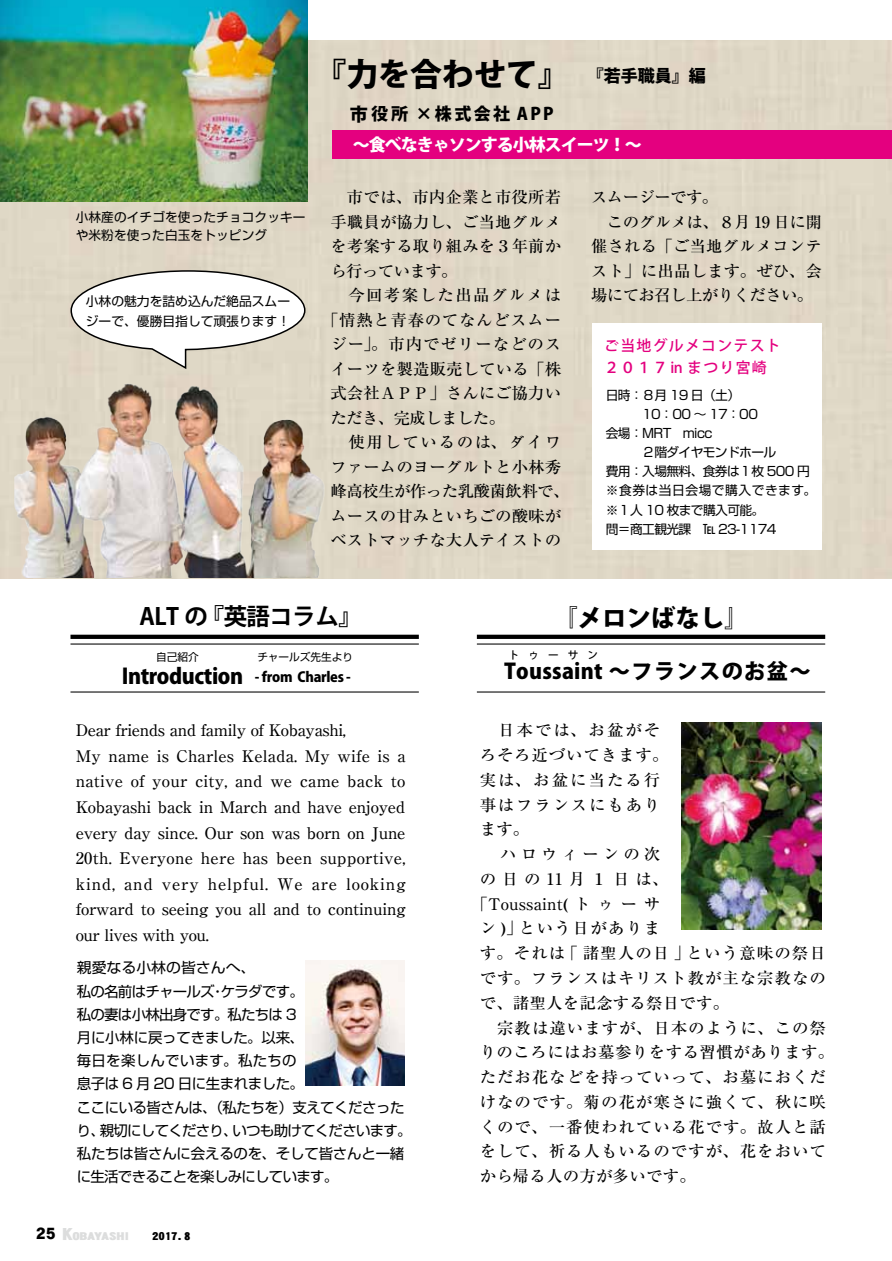
<style>
.page{position:relative;width:892px;height:1261px;background:#fff}
.page>*{position:absolute;margin:0;border:0;box-sizing:border-box;transform-origin:0 0}
.t1{font:800 31.95px "Koz Go Pro";color:#000}
.t2{font:800 24.45px "Koz Go Pro";color:#000}
.t3{font:700 23.4px "Koz Go Pro";letter-spacing:-.02em;color:#000}
.t4{font:800 21.3px "Koz Go Pro";letter-spacing:.01em;color:#000}
.t5{font:800 16.95px "Koz Go Pro";letter-spacing:-.06em;color:#fff}
.t6{font:800 16.95px "Koz Go Pro";letter-spacing:.14em;color:#000}
.t7{font:500 16.05px/25.5px "Ryumin Pro";letter-spacing:-.015em;color:#000}
.t8{font:500 16.05px/24.5px "Ryumin Pro";letter-spacing:.01em;color:#000;text-align:justify}
.t9{font:500 16.05px/24.5px "Ryumin Pro";letter-spacing:-.035em;color:#000}
.t10{font:500 16.05px "Ryumin Pro";letter-spacing:.06em;color:#000}
.t11{font:500 16.05px "Ryumin Pro";letter-spacing:.055em;color:#000}
.t12{font:500 16.05px "Ryumin Pro";letter-spacing:.085em;color:#000}
.t13{font:500 16.05px "Ryumin Pro";letter-spacing:.12em;color:#000}
.t14{font:500 16.05px "Ryumin Pro";letter-spacing:.065em;color:#000}
.t15{font:500 16.05px "Ryumin Pro";letter-spacing:.04em;color:#000}
.t16{font:500 16.05px "Ryumin Pro";letter-spacing:.095em;color:#000}
.t17{font:500 16.05px "Ryumin Pro";letter-spacing:-.04em;color:#000}
.t18{font:500 16.05px "Ryumin Pro";letter-spacing:.05em;color:#000}
.t19{font:500 16.05px "Ryumin Pro";letter-spacing:.105em;color:#000}
.t20{font:500 16.05px "Ryumin Pro";letter-spacing:.35em;color:#000}
.t21{font:500 16.05px "Ryumin Pro";letter-spacing:.245em;color:#000}
.t22{font:500 14.85px/21.3px "Koz Go Pro";letter-spacing:.085em;color:#e4007f}
.t23{font:14.4px/23.2px "Shin Go Pro";letter-spacing:-.035em;color:#000}
.t24{font:800 13.8px "Koz Go Pro";letter-spacing:-.02em;color:#000}
.t25{font:12.75px/19.2px "Shin Go Pro";letter-spacing:-.05em;color:#000}
.t26{font:12.75px/18.1px "Shin Go Pro";color:#000}
.t27{font:10.95px "DF Gothic UB WIN RKSJ H";letter-spacing:-.04em;color:#dcdddd;scale:1.48 1}
.t28{font:10.95px "DF Gothic UB WIN RKSJ H";color:#000;scale:1.16 1}
.t29{font:10.65px "Shin Go Pro";color:#000}
.t30{font:800 10.65px "Koz Go Pro";letter-spacing:.855em;color:#000}
.s1{font-size:18px}
.s2{font-size:21.3px}
.s3{font-family:"DF Gothic EB WINP RKSJ H";font-size:15.9px;color:#000}
.s4{font-size:16.95px}
.s5{font-family:"Shin Go Pro";font-weight:400}
</style>
<div class="page">
<svg style="left:70px;top:634px;width:349px;height:4px"></svg>
<hr style="left:70px;top:643px;width:349px;height:1px;background:#000">
<hr style="left:70px;top:691px;width:349px;height:1px;background:#000">
<img style="left:305px;top:960px;width:99px;height:125px">
<div style="left:0;top:40px;width:891px;height:538px;background:#dfd8c6"></div>
<div style="left:331px;top:130px;width:560px;height:29px;background:#e4007f"></div>
<img style="left:0;top:0;width:307px;height:201px">
<div style="left:592px;top:323px;width:230px;height:227px;background:#fff"></div>
<img style="left:14px;top:316px;width:316px;height:262px">
<svg style="left:70px;top:269px;width:236px;height:101px"></svg>
<img style="left:681px;top:722px;width:140px;height:207px">
<svg style="left:477px;top:634px;width:348px;height:4px"></svg>
<hr style="left:477px;top:643px;width:348px;height:1px;background:#000">
<hr style="left:477px;top:691px;width:348px;height:1px;background:#000">
<h1 class="t1" style="left:314px;top:53px;width:257px">『力を合わせて』</h1>
<p class="t6" style="left:350px;top:103px;width:205px"><span class="s1">市</span>役所 ×株式会社 APP</p>
<p class="t6" style="left:586px;top:64px;width:121px">『若手職員』編</p>
<p class="t26" style="left:76px;top:206px;width:231px">小林産のイチゴを使ったチョコクッキーや米粉を使った白玉をトッピング</p>
<p class="t26" style="left:86px;top:290px;width:206px;line-height:19.2px">小林の魅力を詰め込んだ絶品スムージーで、優勝目指して頑張ります！</p>
<p class="t5" style="left:352px;top:134px;width:290px">～食べなきゃソンする小林スイーツ！～</p>
<p class="t8" style="left:330px;top:184px;width:232px">　市では、市内企業と市役所若手職員が協力し、ご当地グルメを考案する取り組みを３年前から行っています。</p>
<p class="t12" style="left:348px;top:282px;width:214px">今回考案した出品グルメは</p>
<p class="t15" style="left:322px;top:307px;width:240px">「情熱と青春のてなんどスムー</p>
<p class="t11" style="left:330px;top:331px;width:232px">ジー」。市内でゼリーなどのス</p>
<p class="t8" style="left:330px;top:355px;width:232px">イーツを製造販売している「株</p>
<p class="t8" style="left:330px;top:379px;width:232px">式会社ＡＰＰ」さんにご協力い</p>
<p class="t17" style="left:330px;top:405px;width:176px">ただき、完成しました。</p>
<p class="t16" style="left:348px;top:429px;width:214px">使用しているのは、ダイワ</p>
<p class="t8" style="left:330px;top:453px;width:232px">ファームのヨーグルトと小林秀</p>
<p class="t9" style="left:330px;top:477px;width:240px">峰高校生が作った乳酸菌飲料で、</p>
<p class="t8" style="left:330px;top:502px;width:232px">ムースの甘みといちごの酸味が</p>
<p class="t8" style="left:330px;top:526px;width:232px">ベストマッチな大人テイストの</p>
<p class="t9" style="left:591px;top:184px;width:232px">スムージーです。<br>　このグルメは、８月 19 日に開催される「ご当地グルメコンテスト」に出品します。ぜひ、会場にてお召し上がりください。</p>
<p class="t22" style="left:604px;top:336px;width:178px">ご当地グルメコンテスト<br>２０１７ in まつり宮崎</p>
<p class="t25" style="left:605px;top:383px;width:212px">日時：８月 19 日（土）<br>　　　10：00 ～ 17：00<br>会場：MRT　micc<br>　　　２階ダイヤモンドホール<br>費用：入場無料、食券は１枚 500 円※食券は当日会場で購入できます。※１人 10 枚まで購入可能。<br>問＝商工観光課　℡ 23-1174</p>
<h3 class="t3" style="left:139px;top:601px;width:224px">ALT の『英語コラム』</h3>
<p class="t24" style="left:122px;top:667px;width:231px"><span class="s2">Introduction</span> - from Charles -</p>
<p class="t29" style="left:156px;top:648px;width:44px">自己紹介</p>
<p class="t29" style="left:257px;top:648px;width:97px">チャールズ先生より</p>
<p class="t7" style="left:76px;top:716px;width:331px">Dear friends and family of Kobayashi,<br>My name is Charles Kelada. My wife is a native of your city, and we came back to Kobayashi back in March and have enjoyed every day since. Our son was born on June 20th. Everyone here has been supportive, kind, and very helpful. We are looking forward to seeing you all and to continuing our lives with you.</p>
<p class="t23" style="left:77px;top:954px;width:336px">親愛なる小林の皆さんへ、<br>私の名前はチャールズ・ケラダです。<br>私の妻は小林出身です。私たちは 3<br>月に小林に戻ってきました。以来、<br>毎日を楽しんでいます。私たちの<br>息子は 6 月 20 日に生まれました。<br>ここにいる皆さんは、（私たちを）支えてくださったり、親切にしてくださり、いつも助けてくださいます。私たちは皆さんに会えるのを、そして皆さんと一緒に生活できることを楽しみにしています。</p>
<p class="t27" style="left:36px;top:1230px;width:65px"><span class="s3">25</span> <span class="s4">K</span>OBAYASHI</p>
<p class="t28" style="left:152px;top:1230px;width:34px">2017.8</p>
<h2 class="t2" style="left:553px;top:602px;width:197px"><span class="s5">『</span>メロンばなし<span class="s5">』</span></h2>
<h3 class="t4" style="left:504px;top:657px;width:308px">Toussaint ～フランスのお盆～</h3>
<p class="t30" style="left:508px;top:648px;width:91px">トゥーサン</p>
<p class="t13" style="left:479px;top:717px;width:182px">　日本では、お盆がそ</p>
<p class="t18" style="left:479px;top:742px;width:190px">ろそろ近づいてきます。</p>
<p class="t13" style="left:479px;top:767px;width:182px">実は、お盆に当たる行</p>
<p class="t19" style="left:479px;top:791px;width:182px">事はフランスにもあり</p>
<p class="t8" style="left:479px;top:815px;width:51px">ます。</p>
<p class="t21" style="left:479px;top:841px;width:182px">　ハロウィーンの次</p>
<p class="t20" style="left:479px;top:866px;width:190px">の日の11月１日は、</p>
<p class="t8" style="left:471px;top:890px;width:190px">「Toussaint( トゥーサ</p>
<p class="t12" style="left:479px;top:915px;width:182px">ン )｣という日がありま</p>
<p class="t14" style="left:479px;top:940px;width:347px">す。それは｢諸聖人の日｣という意味の祭日</p>
<p class="t11" style="left:479px;top:965px;width:348px">です。フランスはキリスト教が主な宗教なの</p>
<p class="t8" style="left:479px;top:989px;width:251px">で、諸聖人を記念する祭日です。</p>
<p class="t10" style="left:479px;top:1014px;width:348px">　宗教は違いますが、日本のように、この祭</p>
<p class="t8" style="left:479px;top:1038px;width:356px">りのころにはお墓参りをする習慣があります。</p>
<p class="t11" style="left:479px;top:1064px;width:348px">ただお花などを持っていって、お墓におくだ</p>
<p class="t10" style="left:479px;top:1088px;width:348px">けなのです。菊の花が寒さに強くて、秋に咲</p>
<p class="t10" style="left:479px;top:1113px;width:348px">くので、一番使われている花です。故人と話</p>
<p class="t10" style="left:479px;top:1138px;width:348px">をして、祈る人もいるのですが、花をおいて</p>
<p class="t8" style="left:479px;top:1162px;width:218px">から帰る人の方が多いです。</p>
</div>
